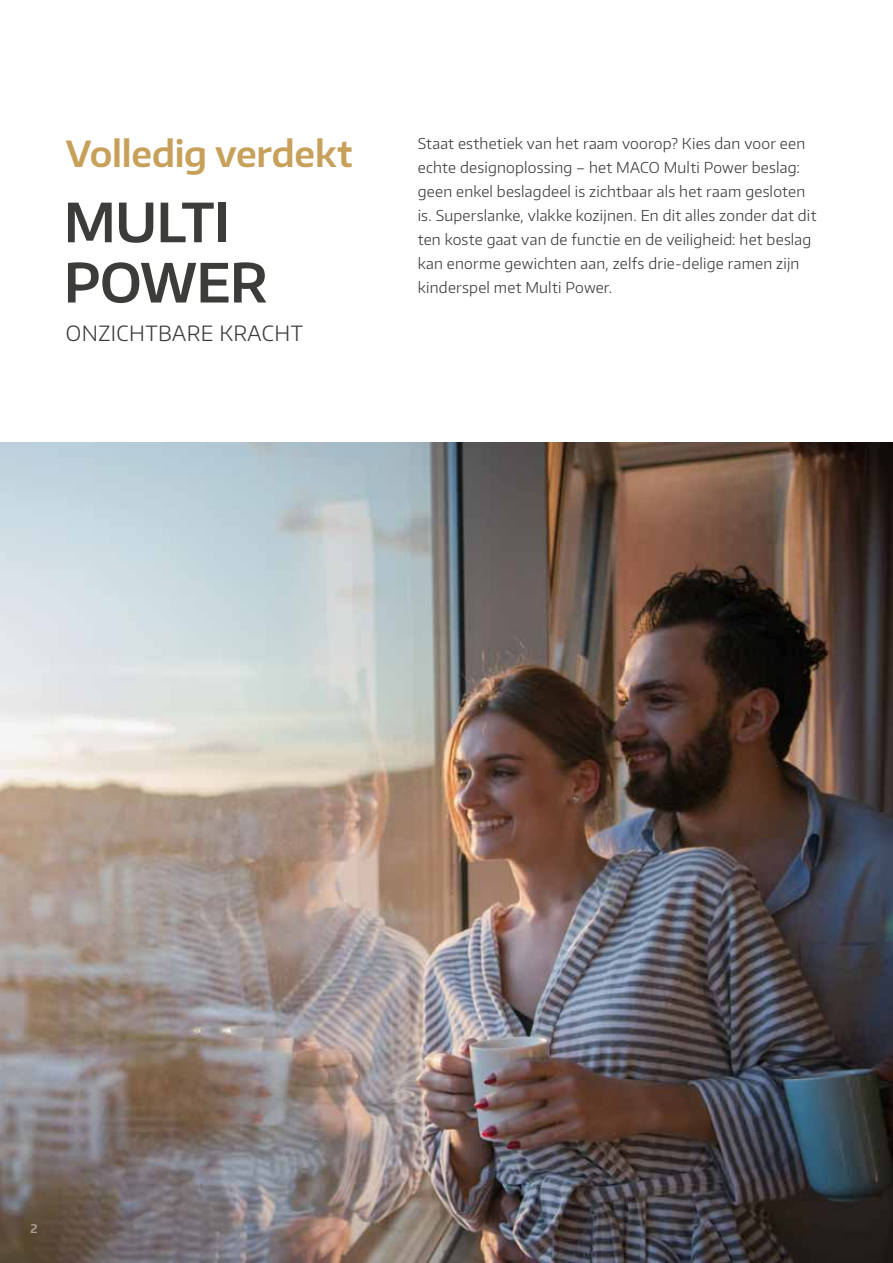
<style>
.page{position:relative;width:893px;height:1263px;background:#fff}
.page>*{position:absolute;margin:0;border:0;box-sizing:border-box;transform-origin:0 0}
.t1{font:600 53.55px/60.3px "Encode Sans Normal";letter-spacing:-.015em;color:#3c3c3b}
.t2{font:600 36px "Encode Sans Normal";letter-spacing:-.005em;color:#c7a05a}
.t3{font:300 21px "Encode Sans Normal";letter-spacing:.02em;color:#3c3c3b}
.t4{font:300 15px/24px "Encode Sans Normal";letter-spacing:.015em;color:#3c3c3b}
.t5{font:600 12px "Encode Sans Normal";color:#fff}
</style>
<div class="page">
<img style="left:0;top:442px;width:893px;height:821px">
<h2 class="t2" style="left:66px;top:130px;width:288px">Volledig verdekt</h2>
<h1 class="t1" style="left:64px;top:190px;width:205px">MULTI<br>POWER</h1>
<h3 class="t3" style="left:66px;top:319px;width:239px">ONZICHTBARE KRACHT</h3>
<p class="t4" style="left:418px;top:131px;width:400px">Staat esthetiek van het raam voorop? Kies dan voor een echte designoplossing – het MACO Multi Power beslag: geen enkel beslagdeel is zichtbaar als het raam gesloten is. Superslanke, vlakke kozijnen. En dit alles zonder dat dit ten koste gaat van de functie en de veiligheid: het beslag kan enorme gewichten aan, zelfs drie-delige ramen zijn kinderspel met Multi Power.</p>
<p class="t5" style="left:30px;top:1220px;width:9px">2</p>
</div>
